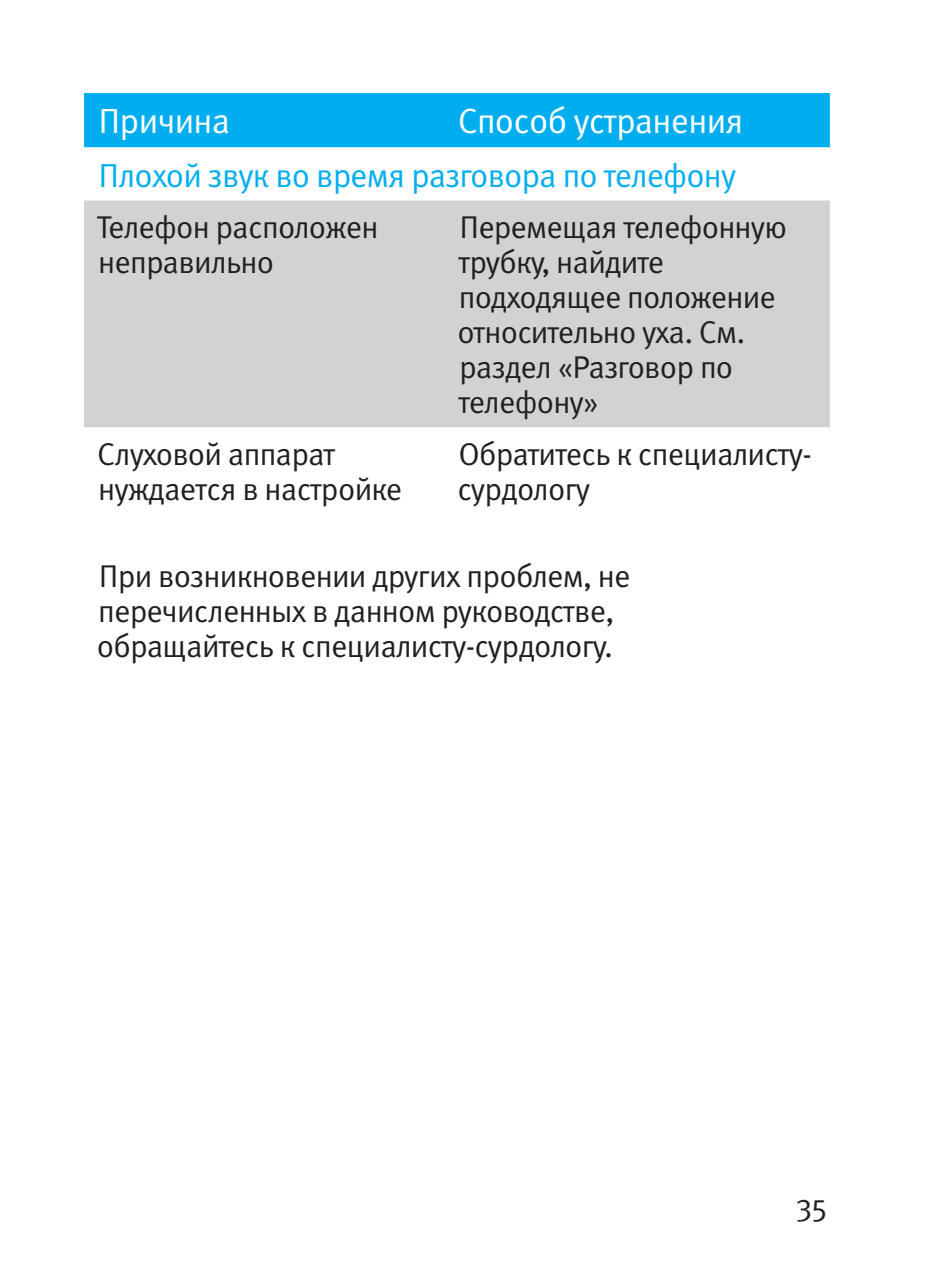
<style>
.page{position:relative;width:933px;height:1280px;background:#fff}
.page>*{position:absolute;margin:0;border:0;box-sizing:border-box;transform-origin:0 0}
.t1{font:35px "Meta Pro";letter-spacing:-.02em;color:#fff}
.t2{font:33.25px "Meta Pro";letter-spacing:-.025em;color:#00aeef}
.t3{font:31.5px/35px "Meta Pro";letter-spacing:-.025em;color:#231f20}
</style>
<div class="page">
<div style="left:84px;top:93px;width:746px;height:54px;background:#00aeef"></div>
<svg style="left:84px;top:147px;width:746px;height:281px"></svg>
<div style="left:84px;top:201px;width:746px;height:226px;background:#d1d2d4"></div>
<p class="t1" style="left:98px;top:99px;width:133px">Причина</p>
<p class="t1" style="left:458px;top:99px;width:287px">Способ устранения</p>
<p class="t2" style="left:99px;top:154px;width:639px">Плохой звук во время разговора по телефону</p>
<p class="t3" style="left:97px;top:211px;width:283px">Телефон расположен неправильно</p>
<p class="t3" style="left:457px;top:211px;width:331px">Перемещая телефонную трубку, найдите подходящее положение относительно уха. См. раздел «Разговор по телефону»</p>
<p class="t3" style="left:97px;top:438px;width:306px">Слуховой аппарат нуждается в настройке</p>
<p class="t3" style="left:457px;top:438px;width:356px">Обратитесь к специалисту&shy;сурдологу</p>
<p class="t3" style="left:97px;top:559px;width:535px">При возникновении других проблем, не перечисленных в данном руководстве, обращайтесь к специалисту-сурдологу.</p>
<p class="t3" style="left:796px;top:1188px;width:33px">35</p>
</div>
